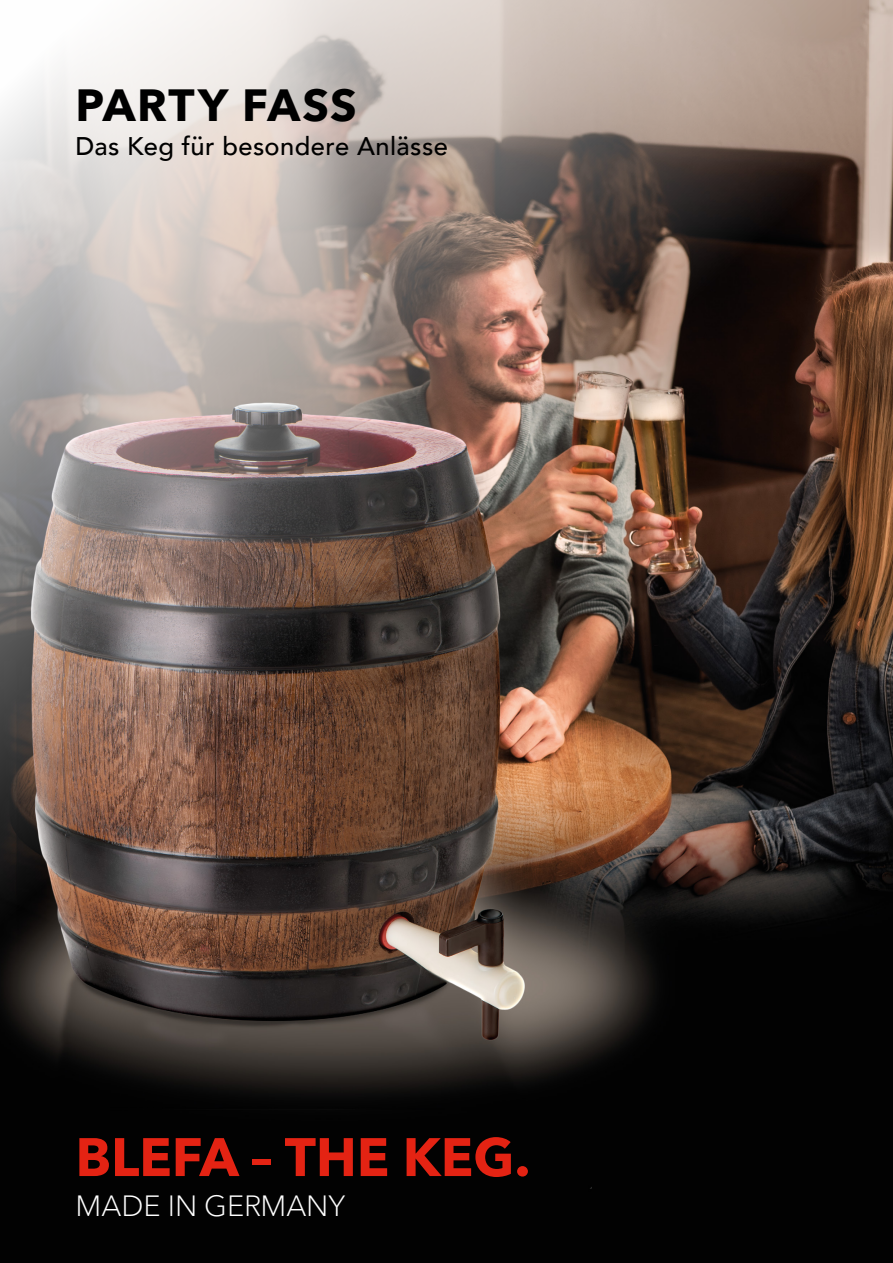
<style>
.page{position:relative;width:893px;height:1263px;background:#fff}
.page>*{position:absolute;margin:0;border:0;box-sizing:border-box;transform-origin:0 0}
.t1{font:700 53.55px "Avenir Next LT Pro";color:#e42313}
.t2{font:700 45px "Avenir Next";letter-spacing:.035em;color:#000}
.t3{font:300 28.95px "Avenir Next LT Pro";color:#fff}
.t4{font:500 25.5px "Avenir";letter-spacing:.015em;color:#000}
</style>
<div class="page">
<img style="left:0;top:0;width:893px;height:1263px">
<h2 class="t2" style="left:75px;top:66px;width:283px">PARTY FASS</h2>
<p class="t4" style="left:75px;top:124px;width:374px">Das Keg für besondere Anlässe</p>
<h1 class="t1" style="left:75px;top:1124px;width:457px">BLEFA – THE KEG.</h1>
<p class="t3" style="left:75px;top:1182px;width:271px">MADE IN GERMANY</p>
</div>
